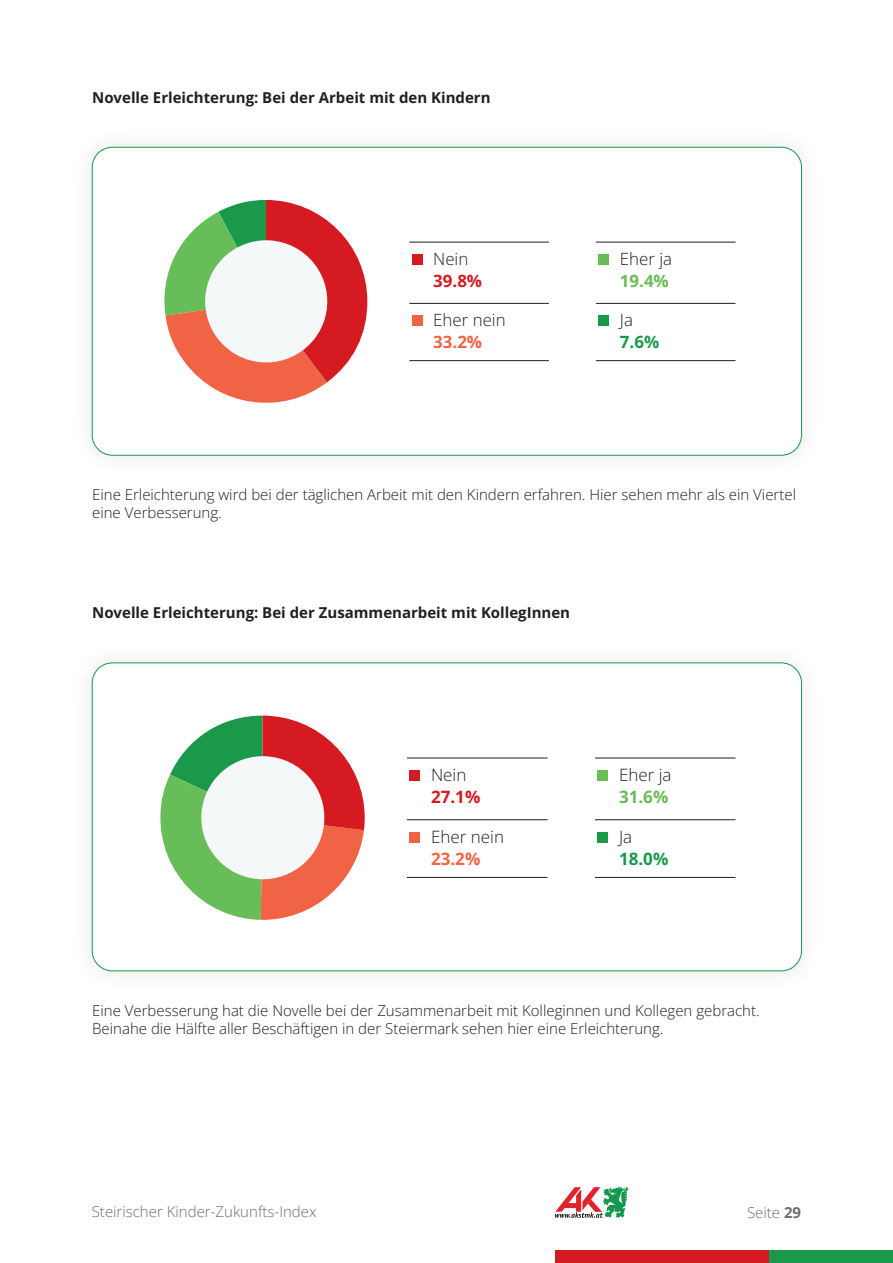
<style>
.page{position:relative;width:893px;height:1263px;background:#fff}
.page>*{position:absolute;margin:0;border:0;box-sizing:border-box;transform-origin:0 0}
.t1{font:300 16.95px "Open Sans";color:#231f20}
.t2{font:700 16.95px "Open Sans";color:#d61a21}
.t3{font:700 16.95px "Open Sans";color:#f16345}
.t4{font:700 16.95px "Open Sans";color:#67bd57}
.t5{font:700 16.95px "Open Sans";color:#199949}
.t6{font:300 16.8px "Open Sans";color:#231f20}
.t7{font:700 16.8px "Open Sans";color:#d61a21}
.t8{font:700 16.8px "Open Sans";color:#f16345}
.t9{font:700 16.8px "Open Sans";color:#67bd57}
.t10{font:700 16.8px "Open Sans";color:#199949}
.t11{font:300 15px/18px "Open Sans";color:#231f20}
.t12{font:700 15px "Open Sans";color:#231f20}
.t13{font:300 15px "Open Sans";color:#6c6d70}
.s1{font-weight:700}
</style>
<div class="page">
<div style="left:689px;top:1250px;width:204px;height:13px;background:#199949"></div>
<div style="left:555px;top:1250px;width:213px;height:13px;background:#d61a21"></div>
<svg style="left:555px;top:1186px;width:74px;height:32px"></svg>
<svg style="left:164px;top:200px;width:203px;height:203px"></svg>
<div style="left:412px;top:254px;width:11px;height:11px;background:#d61a21"></div>
<hr style="left:409px;top:242px;width:140px;height:1px;background:#231f20">
<hr style="left:409px;top:303px;width:140px;height:1px;background:#231f20">
<div style="left:412px;top:315px;width:11px;height:11px;background:#f16345"></div>
<hr style="left:409px;top:360px;width:140px;height:1px;background:#231f20">
<div style="left:598px;top:254px;width:11px;height:11px;background:#67bd57"></div>
<hr style="left:596px;top:242px;width:139px;height:1px;background:#231f20">
<hr style="left:596px;top:303px;width:139px;height:1px;background:#231f20">
<div style="left:598px;top:315px;width:11px;height:11px;background:#199949"></div>
<hr style="left:596px;top:360px;width:139px;height:1px;background:#231f20">
<svg style="left:160px;top:716px;width:205px;height:204px"></svg>
<div style="left:410px;top:770px;width:10px;height:11px;background:#d61a21"></div>
<hr style="left:407px;top:758px;width:140px;height:1px;background:#231f20">
<hr style="left:407px;top:819px;width:140px;height:1px;background:#231f20">
<div style="left:410px;top:832px;width:10px;height:10px;background:#f16345"></div>
<hr style="left:407px;top:877px;width:140px;height:1px;background:#231f20">
<div style="left:597px;top:770px;width:11px;height:11px;background:#67bd57"></div>
<hr style="left:595px;top:758px;width:140px;height:1px;background:#231f20">
<hr style="left:595px;top:819px;width:140px;height:1px;background:#231f20">
<div style="left:597px;top:832px;width:11px;height:10px;background:#199949"></div>
<hr style="left:595px;top:877px;width:140px;height:1px;background:#231f20">
<p class="t12" style="left:92px;top:86px;width:400px">Novelle Erleichterung: Bei der Arbeit mit den Kindern</p>
<p class="t6" style="left:433px;top:247px;width:37px">Nein</p>
<p class="t7" style="left:433px;top:269px;width:50px">39.8%</p>
<p class="t6" style="left:433px;top:308px;width:74px">Eher nein</p>
<p class="t8" style="left:433px;top:330px;width:50px">33.2%</p>
<p class="t6" style="left:620px;top:247px;width:54px">Eher ja</p>
<p class="t9" style="left:620px;top:269px;width:50px">19.4%</p>
<p class="t6" style="left:620px;top:308px;width:15px">Ja</p>
<p class="t10" style="left:620px;top:330px;width:41px">7.6%</p>
<p class="t11" style="left:92px;top:485px;width:705px">Eine Erleichterung wird bei der täglichen Arbeit mit den Kindern erfahren. Hier sehen mehr als ein Viertel eine Verbesserung.</p>
<p class="t12" style="left:92px;top:602px;width:479px">Novelle Erleichterung: Bei der Zusammenarbeit mit KollegInnen</p>
<p class="t1" style="left:431px;top:763px;width:37px">Nein</p>
<p class="t2" style="left:431px;top:785px;width:51px">27.1%</p>
<p class="t1" style="left:431px;top:825px;width:74px">Eher nein</p>
<p class="t3" style="left:431px;top:847px;width:51px">23.2%</p>
<p class="t1" style="left:619px;top:763px;width:54px">Eher ja</p>
<p class="t4" style="left:619px;top:785px;width:51px">31.6%</p>
<p class="t1" style="left:619px;top:825px;width:15px">Ja</p>
<p class="t5" style="left:619px;top:847px;width:51px">18.0%</p>
<p class="t11" style="left:92px;top:1001px;width:669px">Eine Verbesserung hat die Novelle bei der Zusammenarbeit mit Kolleginnen und Kollegen gebracht.<br>Beinahe die Hälfte aller Beschäftigen in der Steiermark sehen hier eine Erleichterung.</p>
<p class="t13" style="left:92px;top:1201px;width:226px">Steirischer Kinder-Zukunfts-Index</p>
<p class="t13" style="left:747px;top:1202px;width:56px">Seite <span class="s1">29</span></p>
</div>
